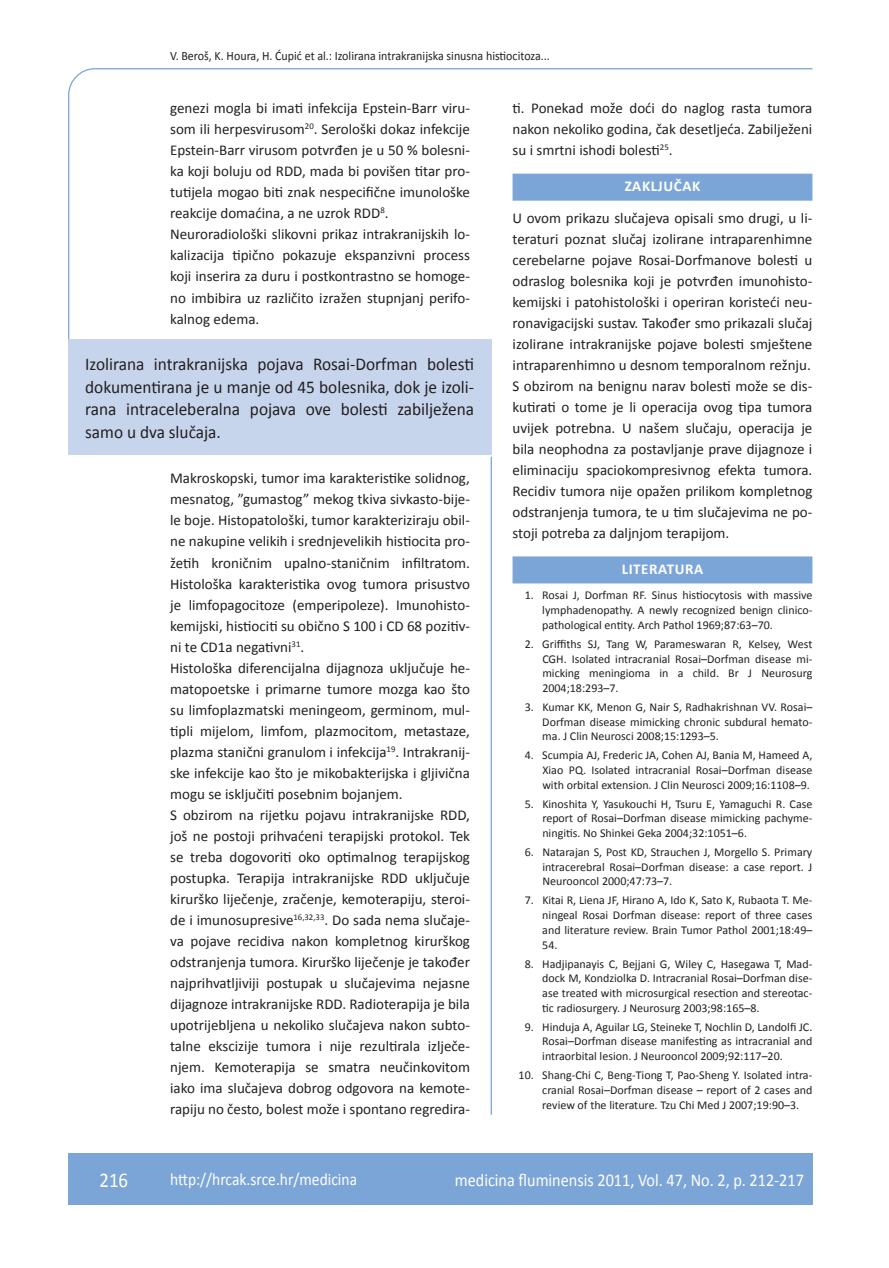
<style>
.page{position:relative;width:889px;height:1268px;background:#fff}
.page>*{position:absolute;margin:0;border:0;box-sizing:border-box;transform-origin:0 0}
.t1{font:21px "Calibri";color:#fff;scale:.9 1}
.t2{font:18px/22.5px "Calibri";color:#231f20;text-align:justify;scale:.96 1}
.t3{font:18px "Calibri";color:#fff;scale:.9 1}
.t4{font:17.25px "Calibri";color:#fff;scale:.9 1}
.t5{font:15px/21px "Calibri";color:#231f20}
.t6{font:700 15px "Calibri";letter-spacing:.04em;color:#fff}
.t7{font:12.75px "Calibri";color:#231f20;scale:.94 1}
.t8{font:12px/14.7px "Calibri";color:#231f20;text-align:justify}
</style>
<div class="page">
<svg style="left:68px;top:68px;width:745px;height:275px"></svg>
<hr style="left:490px;top:456px;width:2px;height:658px;background:#7ca5d7">
<div style="left:68px;top:1152px;width:744px;height:51px;background:#7ca5d7"></div>
<div style="left:512px;top:174px;width:300px;height:27px;background:#7ca5d7"></div>
<div style="left:512px;top:556px;width:300px;height:27px;background:#7ca5d7"></div>
<div style="left:68px;top:339px;width:423px;height:116px;background:#c6d5ec"></div>
<p class="t7" style="left:170px;top:47px;width:405px">V. Beroš, K. Houra, H. Ćupić et al.: Izolirana intrakranijska sinusna histiocitoza...</p>
<p class="t5" style="left:170px;top:97px;width:301px">genezi mogla bi imati infekcija Epstein-Barr viru&shy;som ili herpesvirusom<sup>20</sup>. Serološki dokaz infekcije Epstein-Barr virusom potvrđen je u 50 % bolesni&shy;ka koji boluju od RDD, mada bi povišen titar pro&shy;tutijela mogao biti znak nespecifične imunološke reakcije domaćina, a ne uzrok RDD<sup>8</sup>.<br>Neuroradiološki slikovni prikaz intrakranijskih lo&shy;kalizacija tipično pokazuje ekspanzivni process koji inserira za duru i postkontrastno se homoge&shy;no imbibira uz različito izražen stupnjanj perifo&shy;kalnog edema.</p>
<p class="t5" style="left:512px;top:97px;width:301px;text-align:justify">ti. Ponekad može doći do naglog rasta tumora nakon nekoliko godina, čak desetljeća. Zabilježeni su i smrtni ishodi bolesti<sup>25</sup>.</p>
<p class="t6" style="left:624px;top:177px;width:77px">ZAKLJUČAK</p>
<p class="t5" style="left:512px;top:207px;width:301px;text-align:justify">U ovom prikazu slučajeva opisali smo drugi, u li&shy;teraturi poznat slučaj izolirane intraparenhimne cerebelarne pojave Rosai-Dorfmanove bolesti u odraslog bolesnika koji je potvrđen imunohisto&shy;kemijski i patohistološki i operiran koristeći neu&shy;ronavigacijski sustav. Također smo prikazali slučaj izolirane intrakranijske pojave bolesti smještene intraparenhimno u desnom temporalnom režnju.<br>S obzirom na benignu narav bolesti može se dis&shy;kutirati o tome je li operacija ovog tipa tumora uvijek potrebna. U našem slučaju, operacija je bila neophodna za postavljanje prave dijagnoze i eliminaciju spaciokompresivnog efekta tumora.<br>Recidiv tumora nije opažen prilikom kompletnog odstranjenja tumora, te u tim slučajevima ne po&shy;stoji potreba za daljnjom terapijom.</p>
<p class="t6" style="left:622px;top:559px;width:83px">LITERATURA</p>
<p class="t8" style="left:542px;top:587px;width:271px;text-indent:-18px">1. Rosai J, Dorfman RF. Sinus histiocytosis with massive lymphadenopathy. A newly recognized benign clinico&shy;pathological entity. Arch Pathol 1969;87:63–70.</p>
<p class="t8" style="left:542px;top:635px;width:271px;text-indent:-18px">2. Griffiths SJ, Tang W, Parameswaran R, Kelsey, West CGH. Isolated intracranial Rosai–Dorfman disease mi&shy;micking meningioma in a child. Br J Neurosurg 2004;18:293–7.</p>
<p class="t8" style="left:542px;top:699px;width:271px;text-indent:-18px">3. Kumar KK, Menon G, Nair S, Radhakrishnan VV. Rosai– Dorfman disease mimicking chronic subdural hemato&shy;ma. J Clin Neurosci 2008;15:1293–5.</p>
<p class="t8" style="left:542px;top:747px;width:271px;text-indent:-18px">4. Scumpia AJ, Frederic JA, Cohen AJ, Bania M, Hameed A, Xiao PQ. Isolated intracranial Rosai–Dorfman disease with orbital extension. J Clin Neurosci 2009;16:1108–9.</p>
<p class="t8" style="left:542px;top:795px;width:271px;text-indent:-18px">5. Kinoshita Y, Yasukouchi H, Tsuru E, Yamaguchi R. Case report of Rosai–Dorfman disease mimicking pachyme&shy;ningitis. No Shinkei Geka 2004;32:1051–6.</p>
<p class="t8" style="left:542px;top:844px;width:271px;text-indent:-18px">6. Natarajan S, Post KD, Strauchen J, Morgello S. Primary intracerebral Rosai–Dorfman disease: a case report. J Neurooncol 2000;47:73–7.</p>
<p class="t8" style="left:542px;top:892px;width:272px;text-indent:-18px">7. Kitai R, Liena JF, Hirano A, Ido K, Sato K, Rubaota T. Me&shy;ningeal Rosai Dorfman disease: report of three cases and literature review. Brain Tumor Pathol 2001;18:49– 54.</p>
<p class="t8" style="left:542px;top:955px;width:271px;text-indent:-18px">8. Hadjipanayis C, Bejjani G, Wiley C, Hasegawa T, Mad&shy;dock M, Kondziolka D. Intracranial Rosai–Dorfman dise&shy;ase treated with microsurgical resection and stereotac&shy;tic radiosurgery. J Neurosurg 2003;98:165–8.</p>
<p class="t8" style="left:542px;top:1018px;width:271px;text-indent:-18px">9. Hinduja A, Aguilar LG, Steineke T, Nochlin D, Landolfi JC.<br>Rosai–Dorfman disease manifesting as intracranial and intraorbital lesion. J Neurooncol 2009;92:117–20.</p>
<p class="t8" style="left:542px;top:1066px;width:271px;text-indent:-24px">10. Shang-Chi C, Beng-Tiong T, Pao-Sheng Y. Isolated intra&shy;cranial Rosai–Dorfman disease – report of 2 cases and review of the literature. Tzu Chi Med J 2007;19:90–3.</p>
<p class="t2" style="left:85px;top:352px;width:406px">Izolirana intrakranijska pojava Rosai-Dorfman bolesti dokumentirana je u manje od 45 bolesnika, dok je izoli&shy;rana intraceleberalna pojava ove bolesti zabilježena samo u dva slučaja.</p>
<p class="t5" style="left:170px;top:467px;width:301px">Makroskopski, tumor ima karakteristike solidnog, mesnatog, ”gumastog” mekog tkiva sivkasto-bije&shy;le boje. Histopatološki, tumor karakteriziraju obil&shy;ne nakupine velikih i srednjevelikih histiocita pro&shy;žetih kroničnim upalno-staničnim infiltratom.<br>Histološka karakteristika ovog tumora prisustvo je limfopagocitoze (emperipoleze). Imunohisto&shy;kemijski, histiociti su obično S 100 i CD 68 pozitiv&shy;ni te CD1a negativni<sup>31</sup>.<br>Histološka diferencijalna dijagnoza uključuje he&shy;matopoetske i primarne tumore mozga kao što su limfoplazmatski meningeom, germinom, mul&shy;tipli mijelom, limfom, plazmocitom, metastaze, plazma stanični granulom i infekcija<sup>19</sup>. Intrakranij&shy;ske infekcije kao što je mikobakterijska i gljivična mogu se isključiti posebnim bojanjem.<br>S obzirom na rijetku pojavu intrakranijske RDD, još ne postoji prihvaćeni terapijski protokol. Tek se treba dogovoriti oko optimalnog terapijskog postupka. Terapija intrakranijske RDD uključuje kirurško liječenje, zračenje, kemoterapiju, steroi&shy;de i imunosupresive<sup>16,32,33</sup>. Do sada nema slučaje&shy;va pojave recidiva nakon kompletnog kirurškog odstranjenja tumora. Kirurško liječenje je također najprihvatljiviji postupak u slučajevima nejasne dijagnoze intrakranijske RDD. Radioterapija je bila upotrijebljena u nekoliko slučajeva nakon subto&shy;talne ekscizije tumora i nije rezultirala izlječe&shy;njem. Kemoterapija se smatra neučinkovitom iako ima slučajeva dobrog odgovora na kemote&shy;rapiju no često, bolest može i spontano regredira-</p>
<h1 class="t1" style="left:99px;top:1166px;width:33px">216</h1>
<p class="t4" style="left:170px;top:1167px;width:209px">http://hrcak.srce.hr/medicina</p>
<p class="t3" style="left:455px;top:1168px;width:389px">medicina fluminensis 2011, Vol. 47, No. 2, p. 212-217</p>
</div>
